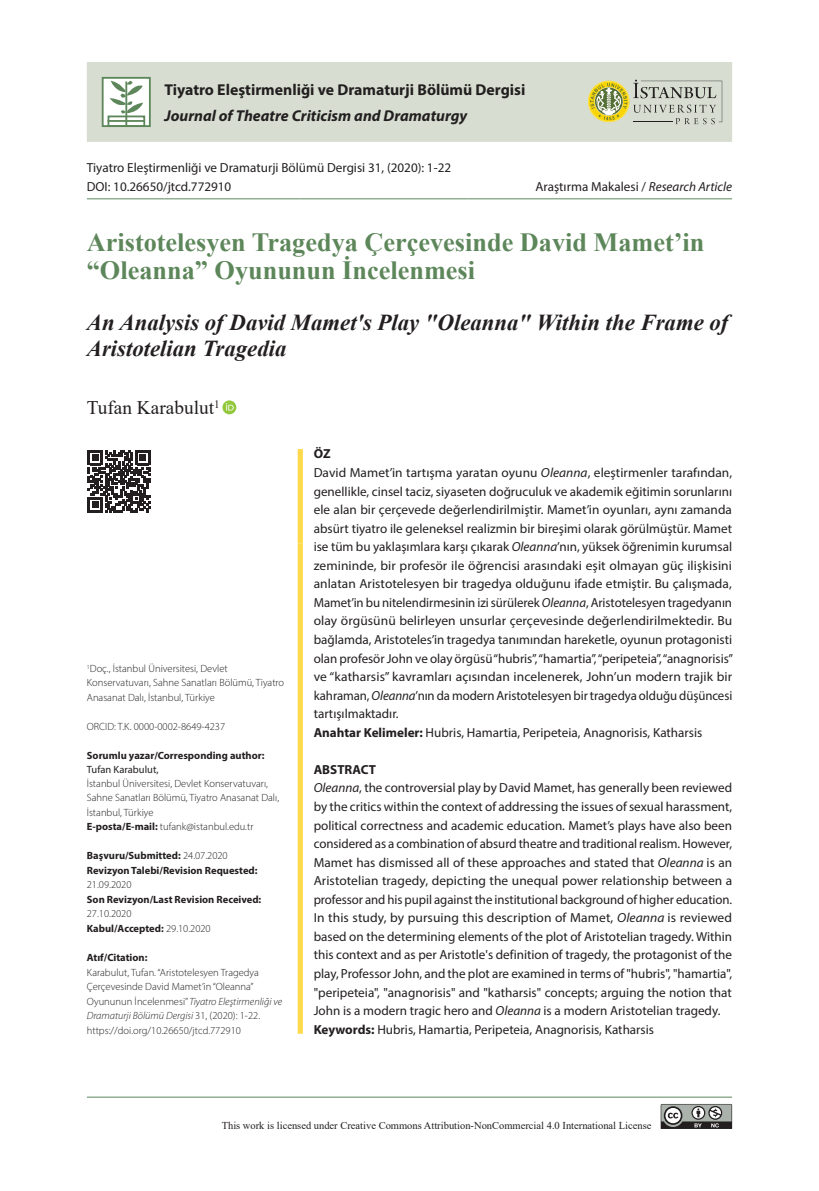
<style>
.page{position:relative;width:819px;height:1191px;background:#fff}
.page>*{position:absolute;margin:0;border:0;box-sizing:border-box;transform-origin:0 0}
.Baslik_Tr{font:700 26.25px/28px "Times New Roman";color:#5d875a}
.Baslik_EN{font:italic 700 22.75px/26.2px "Times New Roman";color:#231f20}
.Yazar{font:19.25px "Times New Roman";color:#231f20}
.t1{font:700 15.75px "Myriad Pro";color:#231f20}
.t2{font:italic 700 15.75px "Myriad Pro";color:#231f20}
.ÖZ-Gövde{font:13.12px/18.6px "Myriad Pro";color:#231f20;text-align:justify}
.ÖZ-Gövde-2{font:700 13.12px "Myriad Pro";color:#231f20}
.t3{font:300 10.5px/14.2px "Myriad Pro";color:#231f20}
.t4{font:700 10.5px/14.5px "Myriad Pro";color:#231f20}
.t5{font:10.5px "Times New Roman";color:#231f20}
.t6{font:10.5px "Myriad Pro";color:#231f20}
.s1{font-style:italic}
.s2{font-weight:700}
.s3{font-weight:300}
</style>
<div class="page">
<div style="left:87px;top:62px;width:645px;height:80px;background:#d7ded1"></div>
<div style="left:297px;top:543px;width:6px;height:490px;background:#ffda4d"></div>
<div style="left:297px;top:449px;width:6px;height:94px;background:#ffda4d"></div>
<hr style="left:87px;top:198px;width:77px;height:1px;background:#5d875a">
<hr style="left:164px;top:198px;width:136px;height:1px;background:#5d875a">
<hr style="left:300px;top:198px;width:167px;height:1px;background:#5d875a">
<hr style="left:467px;top:198px;width:117px;height:1px;background:#5d875a">
<hr style="left:584px;top:198px;width:148px;height:1px;background:#5d875a">
<div style="left:102px;top:77px;width:49px;height:50px;background:#fff;border:2px solid #5d875a"></div>
<div style="left:107px;top:115px;width:38px;height:12px;border:2px solid #5d875a"></div>
<hr style="left:107px;top:120px;width:37px;height:2px;background:#5d875a">
<svg style="left:110px;top:81px;width:33px;height:33px"></svg>
<hr style="left:125px;top:81px;width:2px;height:46px;background:#5d875a">
<svg style="left:588px;top:80px;width:134px;height:44px;background:#c2c4a3"></svg>
<svg style="left:222px;top:400px;width:14px;height:14px"></svg>
<svg style="left:226px;top:403px;width:8px;height:7px"></svg>
<svg style="left:88px;top:450px;width:62px;height:62px"></svg>
<hr style="left:87px;top:1096px;width:645px;height:1px;background:#5d875a">
<svg style="left:660px;top:1104px;width:72px;height:25px;background:#818280"></svg>
<p class="t1" style="left:164px;top:79px;width:362px">Tiyatro Eleştirmenliği ve Dramaturji Bölümü Dergisi</p>
<p class="t2" style="left:164px;top:105px;width:304px">Journal of Theatre Criticism and Dramaturgy</p>
<p class="ÖZ-Gövde" style="left:87px;top:158px;width:366px">Tiyatro Eleştirmenliği ve Dramaturji Bölümü Dergisi 31, (2020): 1-22</p>
<p class="ÖZ-Gövde" style="left:87px;top:177px;width:146px">DOI: 10.26650/jtcd.772910</p>
<p class="ÖZ-Gövde" style="left:535px;top:177px;width:198px">Araştırma Makalesi / <span class="s1">Research Article</span></p>
<p class="Baslik_Tr" style="left:87px;top:228px;width:619px">Aristotelesyen Tragedya Çerçevesinde David Mamet’in “Oleanna” Oyununun İncelenmesi</p>
<p class="Baslik_EN" style="left:87px;top:308px;width:643px">An Analysis of David Mamet's Play "Oleanna" Within the Frame of<br>Aristotelian Tragedia</p>
<p class="Yazar" style="left:87px;top:394px;width:134px">Tufan Karabulut<sup>1</sup></p>
<p class="t3" style="left:87px;top:661px;width:199px"><sup>1</sup>Doç., İstanbul Üniversitesi, Devlet<br>Konservatuvarı, Sahne Sanatları Bölümü, Tiyatro<br>Anasanat Dalı, İstanbul, Türkiye</p>
<p class="t3" style="left:87px;top:719px;width:140px">ORCID: T.K. 0000-0002-8649-4237</p>
<p class="t4" style="left:87px;top:747px;width:179px">Sorumlu yazar/Corresponding author:</p>
<p class="t6" style="left:87px;top:763px;width:73px">Tufan Karabulut,</p>
<p class="t3" style="left:87px;top:776px;width:194px">İstanbul Üniversitesi, Devlet Konservatuvarı,<br>Sahne Sanatları Bölümü, Tiyatro Anasanat Dalı,<br>İstanbul, Türkiye</p>
<p class="t3" style="left:87px;top:819px;width:168px"><span class="s2">E-posta/E-mail:</span> tufank@istanbul.edu.tr</p>
<p class="t4" style="left:87px;top:848px;width:142px">Başvuru/Submitted: <span class="s3">24.07.2020</span></p>
<p class="t4" style="left:87px;top:862px;width:172px">Revizyon Talebi/Revision Requested:<br><span class="s3">21.09.2020</span></p>
<p class="t4" style="left:87px;top:891px;width:176px">Son Revizyon/Last Revision Received:<br><span class="s3">27.10.2020</span></p>
<p class="t4" style="left:87px;top:921px;width:125px">Kabul/Accepted: <span class="s3">29.10.2020</span></p>
<p class="t4" style="left:87px;top:950px;width:62px">Atıf/Citation:</p>
<p class="t3" style="left:87px;top:964px;width:197px">Karabulut, Tufan. “Aristotelesyen Tragedya Çerçevesinde David Mamet’in “Oleanna” Oyununun İncelenmesi” <span class="s1">Tiyatro Eleştirmenliği ve Dramaturji Bölümü Dergisi</span> 31, (2020): 1-22. https://doi.org/10.26650/jtcd.772910</p>
<p class="ÖZ-Gövde-2" style="left:314px;top:445px;width:18px">ÖZ</p>
<p class="ÖZ-Gövde" style="left:314px;top:463px;width:421px">David Mamet’in tartışma yaratan oyunu <span class="s1">Oleanna</span>, eleştirmenler tarafından, genellikle, cinsel taciz, siyaseten doğruculuk ve akademik eğitimin sorunlarını ele alan bir çerçevede değerlendirilmiştir. Mamet’in oyunları, aynı zamanda absürt tiyatro ile geleneksel realizmin bir bireşimi olarak görülmüştür. Mamet ise tüm bu yaklaşımlara karşı çıkarak <span class="s1">Oleanna</span>’nın, yüksek öğrenimin kurumsal zemininde, bir profesör ile öğrencisi arasındaki eşit olmayan güç ilişkisini anlatan Aristotelesyen bir tragedya olduğunu ifade etmiştir. Bu çalışmada, Mamet’in bu nitelendirmesinin izi sürülerek <span class="s1">Oleanna</span>, Aristotelesyen tragedyanın olay örgüsünü belirleyen unsurlar çerçevesinde değerlendirilmektedir. Bu bağlamda, Aristoteles’in tragedya tanımından hareketle, oyunun protagonisti olan profesör John ve olay örgüsü “hubris”, “hamartia”, “peripeteia”, “anagnorisis” ve “katharsis” kavramları açısından incelenerek, John’un modern trajik bir kahraman, <span class="s1">Oleanna</span>’nın da modern Aristotelesyen bir tragedya olduğu düşüncesi tartışılmaktadır.</p>
<p class="ÖZ-Gövde" style="left:314px;top:723px;width:390px"><span class="s2">Anahtar Kelimeler:</span> Hubris, Hamartia, Peripeteia, Anagnorisis, Katharsis</p>
<p class="ÖZ-Gövde-2" style="left:314px;top:761px;width:64px">ABSTRACT</p>
<p class="ÖZ-Gövde" style="left:314px;top:778px;width:420px"><span class="s1">Oleanna</span>, the controversial play by David Mamet, has generally been reviewed by the critics within the context of addressing the issues of sexual harassment, political correctness and academic education. Mamet’s plays have also been considered as a combination of absurd theatre and traditional realism. However, Mamet has dismissed all of these approaches and stated that <span class="s1">Oleanna</span> is an Aristotelian tragedy, depicting the unequal power relationship between a professor and his pupil against the institutional background of higher education.<br>In this study, by pursuing this description of Mamet, <span class="s1">Oleanna</span> is reviewed based on the determining elements of the plot of Aristotelian tragedy. Within this context and as per Aristotle's definition of tragedy, the protagonist of the play, Professor John, and the plot are examined in terms of "hubris", "hamartia", "peripeteia", "anagnorisis" and "katharsis" concepts; arguing the notion that John is a modern tragic hero and <span class="s1">Oleanna</span> is a modern Aristotelian tragedy.</p>
<p class="ÖZ-Gövde" style="left:314px;top:1019px;width:342px"><span class="s2">Keywords:</span> Hubris, Hamartia, Peripeteia, Anagnorisis, Katharsis</p>
<p class="t5" style="left:222px;top:1118px;width:431px">This work is licensed under Creative Commons Attribution-NonCommercial 4.0 International License</p>
</div>
